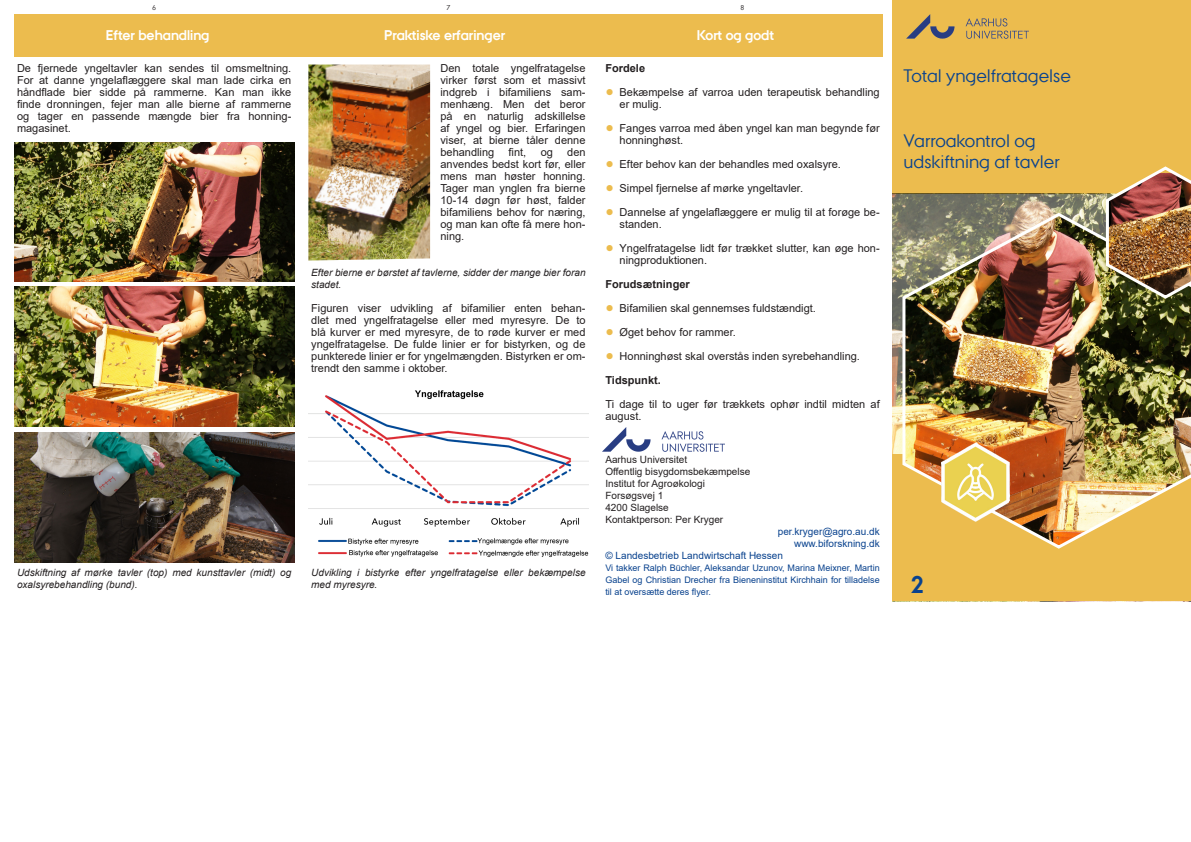
<style>
.page{position:relative;width:1191px;height:842px;background:#fff}
.page>*{position:absolute;margin:0;border:0;box-sizing:border-box;transform-origin:0 0}
.t1{font:700 24px "AU Passata";color:#09428e}
.Overskrift_forside{font:18px "AU Passata";color:#09428e}
.Tekstboks{font:700 14px "AU Passata";color:#fff}
.Indryk_5_mm{font:11px/12px "Arial";color:#231f20}
.t2{font:700 11px "Arial";color:#231f20}
.Figurtekst{font:italic 10px/12px "Arial";color:#231f20}
.t3{font:10px "Arial";color:#231f20}
.t4{font:10px/12px "Arial";color:#09428e;text-align:right}
.t5{font:9px/12px "Arial";color:#09428e;text-align:justify}
.Sidetal{font:7px "AU Passata";color:#231f20}
.s1{font-family:"Calibri";font-weight:700;font-size:14px;color:#ecbc4e}
</style>
<div class="page">
<div style="left:892px;top:0;width:299px;height:193px;background:#ecbc4e"></div>
<img style="left:892px;top:193px;width:212px;height:261px">
<img style="left:906px;top:14px;width:122px;height:25px">
<img style="left:602px;top:427px;width:122px;height:25px">
<div style="left:294px;top:14px;width:301px;height:43px;background:#ecbc4e"></div>
<div style="left:14px;top:14px;width:287px;height:43px;background:#ecbc4e"></div>
<div style="left:588px;top:14px;width:294px;height:43px;background:#ecbc4e"></div>
<img style="left:14px;top:143px;width:280px;height:139px">
<img style="left:14px;top:287px;width:280px;height:139px">
<img style="left:14px;top:433px;width:280px;height:129px">
<img style="left:308px;top:390px;width:280px;height:168px">
<img style="left:308px;top:65px;width:122px;height:196px">
<div style="left:892px;top:454px;width:299px;height:147px;background:#ecbc4e"></div>
<img style="left:901px;top:211px;width:290px;height:338px">
<img style="left:1104px;top:166px;width:87px;height:134px">
<img style="left:941px;top:442px;width:68px;height:80px">
<p class="Sidetal" style="left:152px;top:3px;width:5px">6</p>
<p class="Sidetal" style="left:446px;top:3px;width:5px">7</p>
<p class="Sidetal" style="left:740px;top:3px;width:5px">8</p>
<p class="Tekstboks" style="left:106px;top:27px;width:105px">Efter behandling</p>
<p class="Tekstboks" style="left:384px;top:27px;width:123px">Praktiske erfaringer</p>
<p class="Indryk_5_mm" style="left:17px;top:62px;width:276px;text-align:justify">De fjernede yngeltavler kan sendes til omsmeltning.<br>For at danne yngelaflæggere skal man lade cirka en håndflade bier sidde på rammerne. Kan man ikke finde dronningen, fejer man alle bierne af rammerne og tager en passende mængde bier fra honning&shy;magasinet.</p>
<p class="Indryk_5_mm" style="left:440px;top:62px;width:147px;text-align:justify">Den totale yngelfratagelse virker først som et massivt indgreb i bifamiliens sam&shy;menhæng. Men det beror på en naturlig adskillelse af yngel og bier. Erfaringen viser, at bierne tåler denne behandling</p>
<p class="Indryk_5_mm" style="left:508px;top:146px;width:19px">fint,</p>
<p class="Indryk_5_mm" style="left:540px;top:146px;width:14px">og</p>
<p class="Indryk_5_mm" style="left:440px;top:146px;width:147px;text-align:justify;text-indent:127px">den anvendes bedst kort før, eller mens man høster honning.<br>Tager man ynglen fra bierne 10-14 døgn før høst, falder bifamiliens behov for næring, og man kan ofte få mere hon&shy;ning.</p>
<p class="Figurtekst" style="left:311px;top:267px;width:276px">Efter bierne er børstet af tavlerne, sidder der mange bier foran stadet.</p>
<p class="Indryk_5_mm" style="left:311px;top:302px;width:276px;text-align:justify">Figuren viser udvikling af bifamilier enten behan&shy;dlet med yngelfratagelse eller med myresyre. De to blå kurver er med myresyre, de to røde kurver er med yngelfratagelse. De fulde linier er for bistyrken, og de punkterede linier er for yngelmængden. Bistyrken er om&shy;trendt den samme i oktober.</p>
<p class="Figurtekst" style="left:17px;top:567px;width:276px">Udskiftning af mørke tavler (top) med kunsttavler (midt) og oxalsyrebehandling (bund).</p>
<p class="Figurtekst" style="left:311px;top:567px;width:276px">Udvikling i bistyrke efter yngelfratagelse eller bekæmpelse med myresyre.</p>
<p class="Tekstboks" style="left:697px;top:27px;width:79px">Kort og godt</p>
<p class="t2" style="left:605px;top:60px;width:41px">Fordele</p>
<p class="Indryk_5_mm" style="left:619px;top:86px;width:262px;text-indent:-14px"><span class="s1">●</span> Bekæmpelse af varroa uden terapeutisk behandling er mulig.</p>
<p class="Indryk_5_mm" style="left:619px;top:122px;width:262px;text-indent:-14px"><span class="s1">●</span> Fanges varroa med åben yngel kan man begynde før honninghøst.</p>
<p class="Indryk_5_mm" style="left:605px;top:158px;width:237px"><span class="s1">●</span> Efter behov kan der behandles med oxalsyre.</p>
<p class="Indryk_5_mm" style="left:605px;top:182px;width:199px"><span class="s1">●</span> Simpel fjernelse af mørke yngeltavler.</p>
<p class="Indryk_5_mm" style="left:619px;top:206px;width:262px;text-indent:-14px"><span class="s1">●</span> Dannelse af yngelaflæggere er mulig til at forøge be&shy;standen.</p>
<p class="Indryk_5_mm" style="left:619px;top:242px;width:262px;text-indent:-14px"><span class="s1">●</span> Yngelfratagelse lidt før trækket slutter, kan øge hon&shy;ningproduktionen.</p>
<p class="t2" style="left:605px;top:276px;width:86px">Forudsætninger</p>
<p class="Indryk_5_mm" style="left:605px;top:302px;width:212px"><span class="s1">●</span> Bifamilien skal gennemses fuldstændigt.</p>
<p class="Indryk_5_mm" style="left:605px;top:326px;width:132px"><span class="s1">●</span> Øget behov for rammer.</p>
<p class="Indryk_5_mm" style="left:605px;top:350px;width:256px"><span class="s1">●</span> Honninghøst skal overstås inden syrebehandling.</p>
<p class="t2" style="left:605px;top:372px;width:57px">Tidspunkt.</p>
<p class="Indryk_5_mm" style="left:605px;top:398px;width:276px">Ti dage til to uger før trækkets ophør indtil midten af august.</p>
<p class="t3" style="left:605px;top:453px;width:83px">Aarhus Universitet</p>
<p class="t3" style="left:605px;top:465px;width:146px">Offentlig bisygdomsbekæmpelse</p>
<p class="t3" style="left:605px;top:477px;width:101px">Institut for Agroøkologi</p>
<p class="t3" style="left:605px;top:489px;width:59px">Forsøgsvej 1</p>
<p class="t3" style="left:605px;top:501px;width:65px">4200 Slagelse</p>
<p class="t3" style="left:605px;top:513px;width:119px">Kontaktperson: Per Kryger</p>
<p class="t4" style="left:778px;top:526px;width:103px">per.kryger@agro.au.dk www.biforskning.dk</p>
<p class="t4" style="left:605px;top:550px;width:179px">© Landesbetrieb Landwirtschaft Hessen</p>
<p class="t5" style="left:605px;top:562px;width:276px">Vi takker Ralph Büchler, Aleksandar Uzunov, Marina Meixner, Martin Gabel og Christian Drecher fra Bieneninstitut Kirchhain for tilladelse til at oversætte deres flyer.</p>
<p class="Overskrift_forside" style="left:903px;top:65px;width:169px">Total yngelfratagelse</p>
<p class="Overskrift_forside" style="left:903px;top:130px;width:134px">Varroakontrol og</p>
<p class="Overskrift_forside" style="left:903px;top:151px;width:157px">udskiftning af tavler</p>
<p class="t1" style="left:910px;top:571px;width:15px">2</p>
</div>
